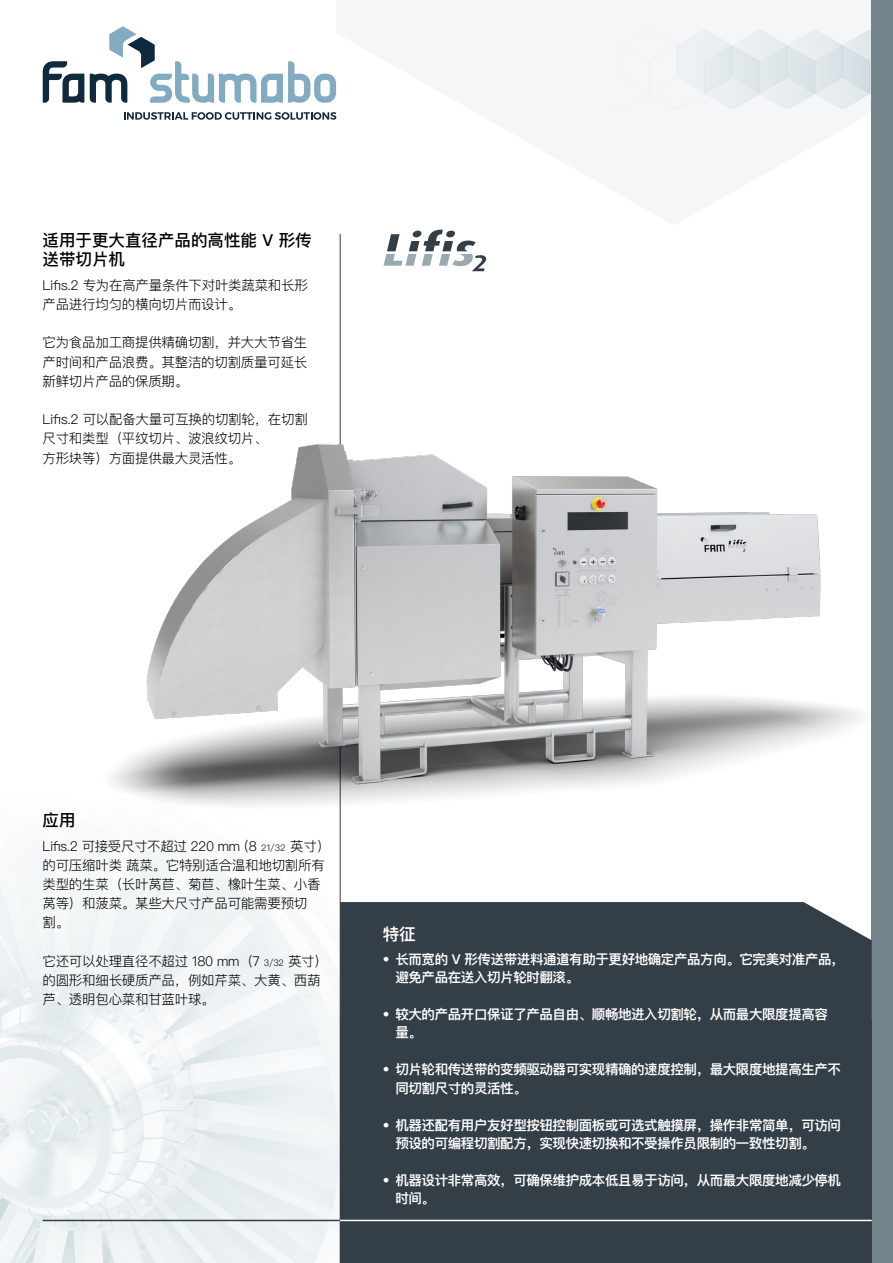
<style>
.page{position:relative;width:893px;height:1263px;background:#fff}
.page>*{position:absolute;margin:0;border:0;box-sizing:border-box;transform-origin:0 0}
.Titel{font:500 16.5px/19.2px "Ping Fang SC";color:#000}
.Titel_Wit{font:600 16.5px "Ping Fang SC";color:#fff}
.Txt{font:300 13.5px/19.2px "Ping Fang SC";letter-spacing:-.02em;color:#000}
.Txt_Wit{font:600 13.5px/18.5px "Ping Fang SC";letter-spacing:-.03em;color:#fff}
.s1{font-size:9px}
</style>
<div class="page">
<img style="left:0;top:69px;width:872px;height:1194px">
<svg style="left:336px;top:0;width:536px;height:225px;fill:#f4f6f7"></svg>
<img style="left:594px;top:27px;width:278px;height:81px">
<div style="left:872px;top:0;width:21px;height:1263px;background:#74868b"></div>
<svg style="left:43px;top:61px;width:41px;height:42px"></svg>
<svg style="left:90px;top:26px;width:246px;height:77px"></svg>
<svg style="left:124px;top:112px;width:212px;height:8px"></svg>
<hr style="left:340px;top:234px;width:1px;height:1029px;background:#343e47">
<img style="left:78px;top:245px;width:794px;height:606px">
<hr style="left:43px;top:1220px;width:297px;height:1px;background:#343e47">
<div style="left:340px;top:1020px;width:532px;height:243px;background:#343e47"></div>
<div style="left:340px;top:902px;width:532px;height:118px;background:#343e47"></div>
<hr style="left:340px;top:1220px;width:532px;height:1px;background:#fff">
<svg style="left:384px;top:230px;width:102px;height:41px"></svg>
<p class="Titel" style="left:43px;top:230px;width:271px">适用于更大直径产品的高性能 V 形传送带切片机</p>
<p class="Txt" style="left:43px;top:275px;width:267px">Lifis.2 专为在高产量条件下对叶类蔬菜和长形产品进行均匀的横向切片而设计。</p>
<p class="Txt" style="left:43px;top:333px;width:266px;text-align:justify">它为食品加工商提供精确切割，并大大节省生产时间和产品浪费。其整洁的切割质量可延长新鲜切片产品的保质期。</p>
<p class="Txt" style="left:43px;top:410px;width:267px">Lifis.2 可以配备大量可互换的切割轮，在切割尺寸和类型（平纹切片、波浪纹切片、</p>
<p class="Txt" style="left:43px;top:448px;width:200px">方形块等）方面提供最大灵活性。</p>
<p class="Titel" style="left:43px;top:810px;width:34px">应用</p>
<p class="Txt" style="left:43px;top:836px;width:289px">Lifis.2 可接受尺寸不超过 220 mm（8 <span class="s1">21/32</span> 英寸）的可压缩叶类 蔬菜。它特别适合温和地切割所有类型的生菜（长叶莴苣、菊苣、橡叶生菜、小香莴等）和菠菜。某些大尺寸产品可能需要预切<br>割。</p>
<p class="Txt" style="left:43px;top:951px;width:287px">它还可以处理直径不超过 180 mm（7 <span class="s1">3/32</span> 英寸）的圆形和细长硬质产品，例如芹菜、大黄、西葫芦、透明包心菜和甘蓝叶球。</p>
<p class="Titel_Wit" style="left:383px;top:923px;width:34px">特征</p>
<p class="Txt_Wit" style="left:395px;top:949px;width:451px;text-indent:-13px">• 长而宽的 V 形传送带进料通道有助于更好地确定产品方向。它完美对准产品，避免产品在送入切片轮时翻滚。</p>
<p class="Txt_Wit" style="left:395px;top:1005px;width:434px;text-indent:-13px">• 较大的产品开口保证了产品自由、顺畅地进入切割轮，从而最大限度提高容量。</p>
<p class="Txt_Wit" style="left:395px;top:1060px;width:447px;text-indent:-13px">• 切片轮和传送带的变频驱动器可实现精确的速度控制，最大限度地提高生产不同切割尺寸的灵活性。</p>
<p class="Txt_Wit" style="left:395px;top:1115px;width:447px;text-indent:-13px">• 机器还配有用户友好型按钮控制面板或可选式触摸屏，操作非常简单，可访问预设的可编程切割配方，实现快速切换和不受操作员限制的一致性切割。</p>
<p class="Txt_Wit" style="left:395px;top:1171px;width:447px;text-indent:-13px">• 机器设计非常高效，可确保维护成本低且易于访问，从而最大限度地减少停机时间。</p>
</div>
